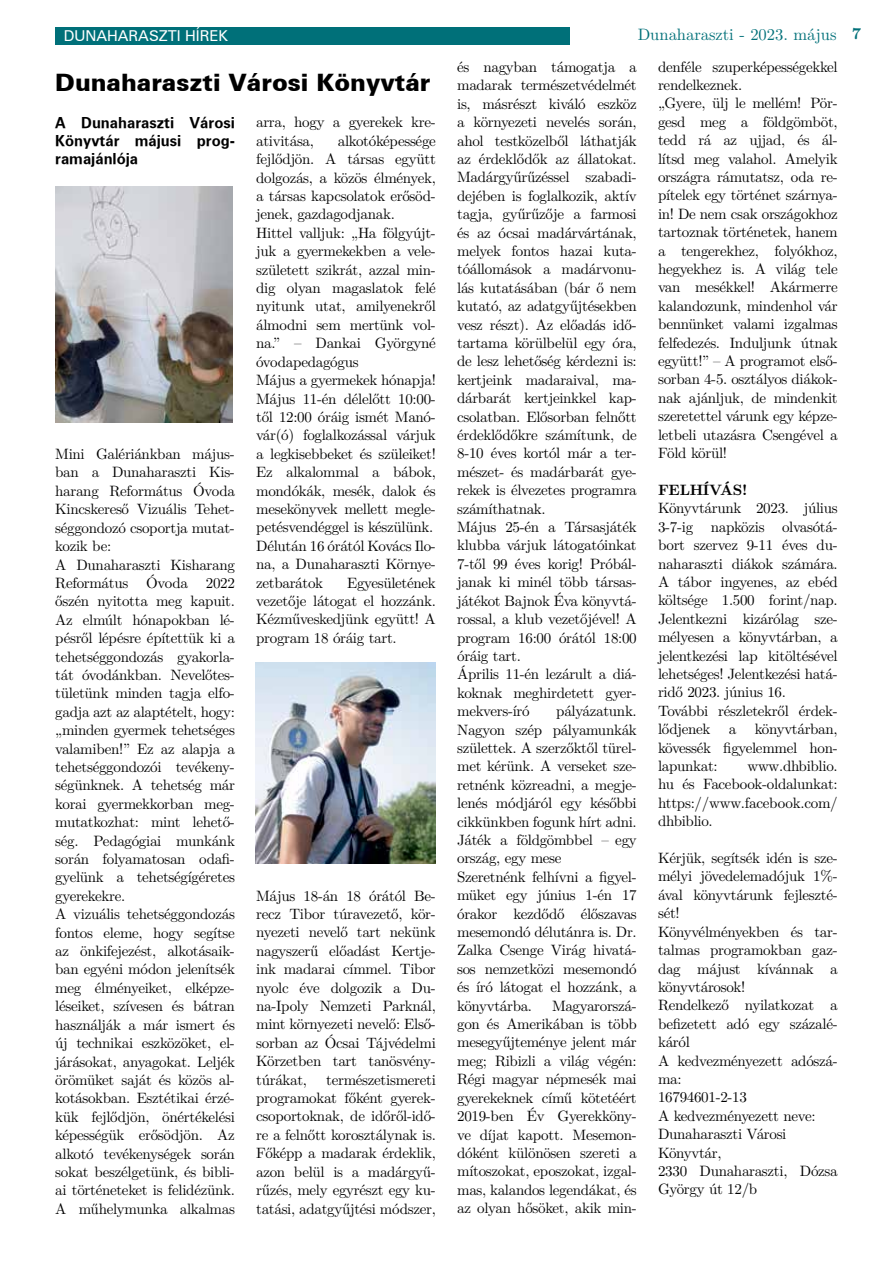
<style>
.page{position:relative;width:893px;height:1263px;background:#fff}
.page>*{position:absolute;margin:0;border:0;box-sizing:border-box;transform-origin:0 0}
.t1{font:24px "Zurich Blk PFL";color:#000}
.t2{font:16.5px "LM Roman 10";color:#007079}
.t3{font:15px/18.5px "LM Roman 10";letter-spacing:-.02em;color:#000}
.t4{font:700 15px/18.5px "Zurich PFL";color:#000;text-align:justify}
.t5{font:15px "Zurich PFL";color:#fff}
.t6{font:700 15px "LM Roman 10";letter-spacing:-.02em;color:#000}
.s1{font-weight:700}
</style>
<div class="page">
<div style="left:55px;top:27px;width:515px;height:18px;background:#007079"></div>
<img style="left:255px;top:662px;width:181px;height:201px">
<img style="left:55px;top:186px;width:178px;height:237px">
<p class="t5" style="left:64px;top:25px;width:166px">DUNAHARASZTI HÍREK</p>
<h1 class="t1" style="left:55px;top:66px;width:377px">Dunaharaszti Városi Könyvtár</h1>
<p class="t4" style="left:55px;top:112px;width:181px">A Dunaharaszti Városi Könyvtár májusi prog&shy;ramajánlója</p>
<p class="t3" style="left:55px;top:444px;width:181px">Mini Galériánkban május&shy;ban a Dunaharaszti Kis&shy;harang Református Óvoda<br>Kincskereső Vizuális Tehet&shy;séggondozó csoportja mutat&shy;kozik be:<br>A Dunaharaszti Kisharang<br>Református Óvoda 2022 őszén nyitotta meg kapuit.<br>Az elmúlt hónapokban lé&shy;pésről lépésre építettük ki a tehetséggondozás gyakorla&shy;tát óvodánkban. Nevelőtes&shy;tületünk minden tagja elfo&shy;gadja azt az alaptételt, hogy: „minden gyermek tehetséges valamiben!” Ez az alapja a tehetséggondozói tevékeny&shy;ségünknek. A tehetség már korai gyermekkorban meg&shy;mutatkozhat: mint lehető&shy;ség. Pedagógiai munkánk során folyamatosan odafi&shy;gyelünk a tehetségígéretes gyerekekre.<br>A vizuális tehetséggondozás fontos eleme, hogy segítse az önkifejezést, alkotásaik&shy;ban egyéni módon jelenítsék meg élményeiket, elképze&shy;léseiket, szívesen és bátran használják a már ismert és új technikai eszközöket, el&shy;járásokat, anyagokat. Leljék örömüket saját és közös al&shy;kotásokban. Esztétikai érzé&shy;kük fejlődjön, önértékelési képességük erősödjön. Az alkotó tevékenységek során sokat beszélgetünk, és bibli&shy;ai történeteket is felidézünk.<br>A műhelymunka alkalmas</p>
<p class="t3" style="left:256px;top:112px;width:181px">arra, hogy a gyerekek kre&shy;ativitása,</p>
<p class="t3" style="left:256px;top:130px;width:181px;text-indent:82px">alkotóképessége fejlődjön. A társas együtt dolgozás, a közös élmények, a társas kapcsolatok erősöd&shy;jenek, gazdagodjanak.<br>Hittel valljuk: „Ha fölgyújt&shy;juk a gyermekekben a vele&shy;született szikrát, azzal min&shy;dig olyan magaslatok felé nyitunk utat, amilyenekről álmodni sem mertünk vol&shy;na.” – Dankai Györgyné óvodapedagógus<br>Május a gyermekek hónapja!<br>Május 11-én délelőtt 10:00- től 12:00 óráig ismét Manó&shy;vár(ó) foglalkozással várjuk a legkisebbeket és szüleiket!<br>Ez alkalommal a bábok, mondókák, mesék, dalok és mesekönyvek mellett megle&shy;petésvendéggel is készülünk.<br>Délután 16 órától Kovács Ilo&shy;na, a Dunaharaszti Környe&shy;zetbarátok</p>
<p class="t3" style="left:256px;top:572px;width:181px;text-align:justify;text-indent:91px">Egyesületének vezetője látogat el hozzánk.<br>Kézműveskedjünk együtt! A program 18 óráig tart.</p>
<p class="t3" style="left:256px;top:885px;width:181px;text-align:justify">Május 18-án 18 órától Be&shy;recz Tibor túravezető, kör&shy;nyezeti nevelő tart nekünk nagyszerű előadást Kertje&shy;ink madarai címmel. Tibor nyolc éve dolgozik a Du&shy;na-Ipoly Nemzeti Parknál, mint környezeti nevelő: Első&shy;sorban az Ócsai Tájvédelmi Körzetben tart tanösvény&shy;túrákat,</p>
<p class="t3" style="left:256px;top:1069px;width:181px;text-align:justify;text-indent:70px">természetismereti programokat főként gyerek&shy;csoportoknak, de időről-idő&shy;re a felnőtt korosztálynak is.<br>Főképp a madarak érdeklik, azon belül is a madárgyű&shy;rűzés, mely egyrészt egy ku&shy;tatási, adatgyűjtési módszer,</p>
<p class="t2" style="left:638px;top:21px;width:225px">Dunaharaszti - 2023. május <span class="s1">7</span></p>
<p class="t3" style="left:457px;top:56px;width:181px">és nagyban támogatja a madarak természetvédelmét is, másrészt kiváló eszköz a környezeti nevelés során, ahol testközelből láthatják az érdeklődők az állatokat.<br>Madárgyűrűzéssel szabadi&shy;dejében is foglalkozik, aktív tagja, gyűrűzője a farmosi és az ócsai madárvártának, melyek fontos hazai kuta&shy;tóállomások a madárvonu&shy;lás kutatásában (bár ő nem kutató, az adatgyűjtésekben vesz részt). Az előadás idő&shy;tartama körülbelül egy óra, de lesz lehetőség kérdezni is: kertjeink madaraival, ma&shy;dárbarát kertjeinkkel kap&shy;csolatban. Elősorban felnőtt érdeklődőkre számítunk, de<br>8-10 éves kortól már a ter&shy;mészet- és madárbarát gye&shy;rekek is élvezetes programra számíthatnak.<br>Május 25-én a Társasjáték klubba várjuk látogatóinkat<br>7-től 99 éves korig! Próbál&shy;janak ki minél több társas&shy;játékot Bajnok Éva könyvtá&shy;rossal, a klub vezetőjével! A program 16:00 órától 18:00 óráig tart.<br>Április 11-én lezárult a diá&shy;koknak meghirdetett gyer&shy;mekvers-író</p>
<p class="t3" style="left:457px;top:701px;width:181px;text-indent:99px">pályázatunk.<br>Nagyon szép pályamunkák születtek. A szerzőktől türel&shy;met kérünk. A verseket sze&shy;retnénk közreadni, a megje&shy;lenés módjáról egy későbbi cikkünkben fogunk hírt adni.<br>Játék a földgömbbel – egy ország, egy mese<br>Szeretnénk felhívni a figyel&shy;müket egy június 1-én 17 órakor kezdődő élőszavas mesemondó délutánra is. Dr.<br>Zalka Csenge Virág hivatá&shy;sos nemzetközi mesemondó és író látogat el hozzánk, a könyvtárba.</p>
<p class="t3" style="left:457px;top:995px;width:181px;text-align:justify;text-indent:95px">Magyarorszá&shy;gon és Amerikában is több mesegyűjteménye jelent már meg; Ribizli a világ végén:<br>Régi magyar népmesék mai gyerekeknek című kötetéért 2019-ben Év Gyerekköny&shy;ve díjat kapott. Mesemon&shy;dóként különösen szereti a mítoszokat, eposzokat, izgal&shy;mas, kalandos legendákat, és az olyan hősöket, akik min-</p>
<p class="t3" style="left:658px;top:56px;width:181px">denféle szuperképességekkel rendelkeznek.<br>„Gyere, ülj le mellém! Pör&shy;gesd meg a földgömböt, tedd rá az ujjad, és ál&shy;lítsd meg valahol. Amelyik országra rámutatsz, oda re&shy;pítelek egy történet szárnya&shy;in! De nem csak országokhoz tartoznak történetek, hanem a tengerekhez, folyókhoz, hegyekhez is. A világ tele van mesékkel! Akármerre kalandozunk, mindenhol vár bennünket valami izgalmas felfedezés. Induljunk útnak együtt!” – A programot első&shy;sorban 4-5. osztályos diákok&shy;nak ajánljuk, de mindenkit szeretettel várunk egy képze&shy;letbeli utazásra Csengével a<br>Föld körül!</p>
<p class="t6" style="left:658px;top:478px;width:91px">FELHÍVÁS!</p>
<p class="t3" style="left:658px;top:498px;width:181px">Könyvtárunk 2023. július<br>3-7-ig napközis olvasótá&shy;bort szervez 9-11 éves du&shy;naharaszti diákok számára.<br>A tábor ingyenes, az ebéd költsége 1.500 forint/nap.<br>Jelentkezni kizárólag sze&shy;mélyesen a könyvtárban, a jelentkezési lap kitöltésével lehetséges! Jelentkezési hatá&shy;ridő 2023. június 16.<br>További részletekről érdek&shy;lődjenek a könyvtárban, kövessék figyelemmel hon&shy;lapunkat:</p>
<p class="t3" style="left:658px;top:755px;width:181px;text-align:justify;text-indent:89px">www.dhbiblio. hu és Facebook-oldalunkat: https://www.facebook.com/ dhbiblio.</p>
<p class="t3" style="left:658px;top:847px;width:181px">Kérjük, segítsék idén is sze&shy;mélyi jövedelemadójuk 1%- ával könyvtárunk fejleszté&shy;sét!<br>Könyvélményekben és tar&shy;talmas programokban gaz&shy;dag májust kívánnak a könyvtárosok!<br>Rendelkező nyilatkozat a befizetett adó egy százalé&shy;káról<br>A kedvezményezett adószá&shy;ma:<br>16794601-2-13<br>A kedvezményezett neve:<br>Dunaharaszti Városi<br>Könyvtár,<br>2330 Dunaharaszti, Dózsa<br>György út 12/b</p>
</div>
